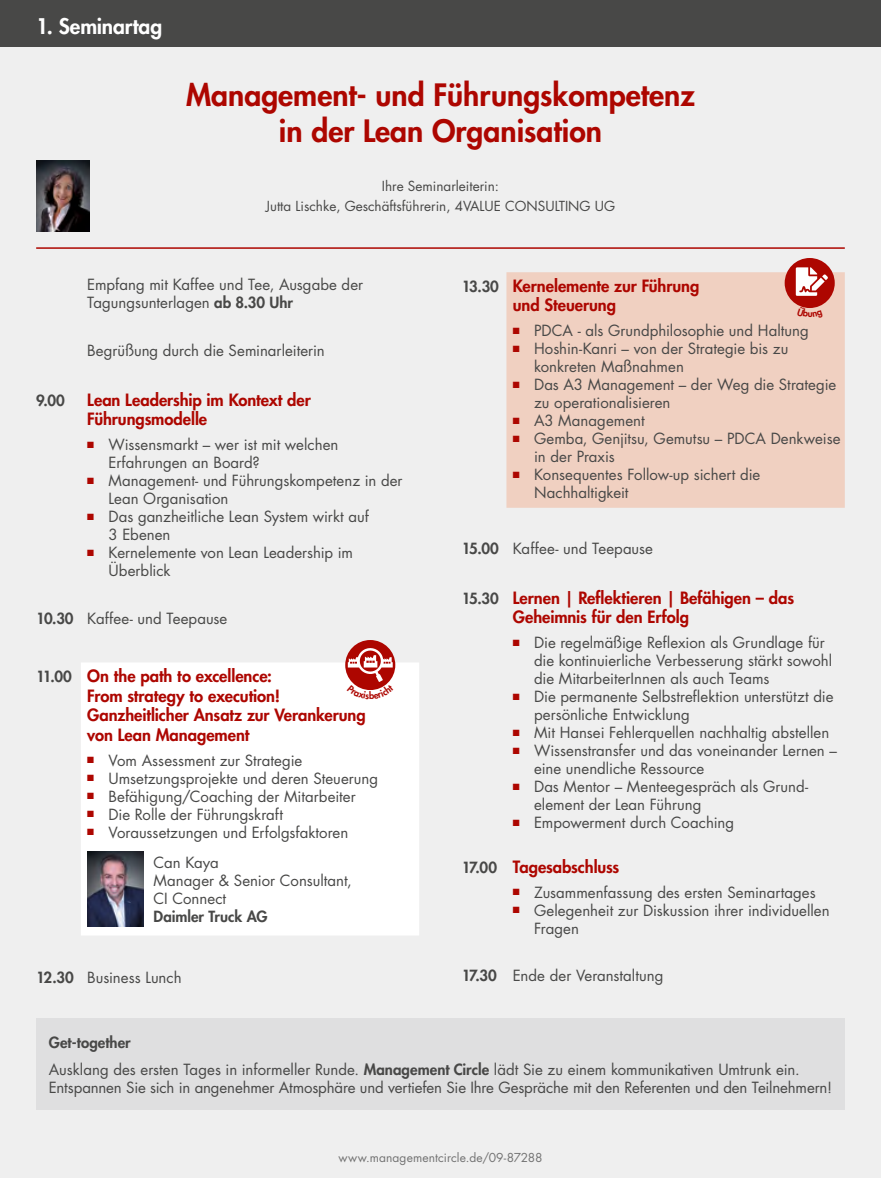
<style>
.page{position:relative;width:881px;height:1178px;background:#fff}
.page>*{position:absolute;margin:0;border:0;box-sizing:border-box;transform-origin:0 0}
.t1{font:800 30px/36px "Futura Std";color:#ad0600;text-align:center}
.t2{font:800 21px "Futura Std";letter-spacing:-.005em;color:#fff}
.t3{font:800 16.5px/19.8px "Futura Std";color:#ad0600}
.t4{font:15px/18px "Futura Std";color:#484847}
.t5{font:800 15px "Futura Std";color:#484847}
.t6{font:13.5px/20.4px "Futura Std";color:#484847;text-align:center}
.t7{font:12px "Futura Std";letter-spacing:.01em;color:#737373}
.s1{font-weight:800}
.s2{color:#ad0600}
.s3{font-size:15px;color:#484847}
</style>
<div class="page">
<div style="left:0;top:0;width:880px;height:1178px;background:#efefef"></div>
<div style="left:0;top:0;width:880px;height:47px;background:#484847"></div>
<hr style="left:36px;top:247px;width:808px;height:2px;background:#ad0600">
<div style="left:36px;top:1019px;width:808px;height:91px;background:#dfdfe0"></div>
<div style="left:506px;top:272px;width:338px;height:236px;background:#f0d0c1"></div>
<div style="left:81px;top:662px;width:338px;height:273px;background:#fff"></div>
<img style="left:87px;top:851px;width:57px;height:76px">
<img style="left:36px;top:160px;width:54px;height:71px">
<div style="left:345px;top:640px;width:50px;height:50px;background:#ad0600;border-radius:50%"></div>
<div style="left:784px;top:258px;width:50px;height:50px;background:#ad0600;border-radius:50%"></div>
<svg style="left:795px;top:267px;width:32px;height:29px"></svg>
<svg style="left:347px;top:646px;width:47px;height:45px"></svg>
<svg style="left:800px;top:306px;width:19px;height:2px"></svg>
<h2 class="t2" style="left:36px;top:13px;width:127px">1. Seminartag</h2>
<h1 class="t1" style="left:186px;top:76px;width:510px">Management- und Führungskompetenz in der Lean Organisation</h1>
<p class="t6" style="left:266px;top:176px;width:350px">Ihre Seminarleiterin:<br>Jutta Lischke, Geschäftsführerin, 4VALUE CONSULTING UG</p>
<p class="t4" style="left:87px;top:276px;width:277px">Empfang mit Kaffee und Tee, Ausgabe der<br>Tagungsunterlagen <span class="s1">ab 8.30 Uhr</span></p>
<p class="t4" style="left:87px;top:342px;width:239px">Begrüßung durch die Seminarleiterin</p>
<p class="t5" style="left:36px;top:391px;width:30px">9.00</p>
<p class="t3" style="left:87px;top:390px;width:225px">Lean Leadership im Kontext der<br>Führungsmodelle</p>
<p class="t4" style="left:108px;top:435px;width:231px;text-indent:-21px"><span class="s2">■</span> Wissensmarkt – wer ist mit welchen<br>Erfahrungen an Board?</p>
<p class="t4" style="left:108px;top:471px;width:295px;text-indent:-21px"><span class="s2">■</span> Management- und Führungskompetenz in der<br>Lean Organisation</p>
<p class="t4" style="left:108px;top:507px;width:262px;text-indent:-21px"><span class="s2">■</span> Das ganzheitliche Lean System wirkt auf<br>3 Ebenen</p>
<p class="t4" style="left:108px;top:543px;width:246px;text-indent:-21px"><span class="s2">■</span> Kernelemente von Lean Leadership im<br>Überblick</p>
<p class="t4" style="left:36px;top:609px;width:193px"><span class="s1">10.30</span> Kaffee- und Teepause</p>
<p class="t3" style="left:87px;top:666px;width:280px;text-indent:-51px"><span class="s3">11.00</span> On the path to excellence:<br>From strategy to execution!<br>Ganzheitlicher Ansatz zur Verankerung von Lean Management</p>
<p class="t4" style="left:87px;top:751px;width:216px"><span class="s2">■</span> Vom Assessment zur Strategie</p>
<p class="t4" style="left:87px;top:769px;width:292px"><span class="s2">■</span> Umsetzungsprojekte und deren Steuerung</p>
<p class="t4" style="left:87px;top:787px;width:270px"><span class="s2">■</span> Befähigung/Coaching der Mitarbeiter</p>
<p class="t4" style="left:87px;top:805px;width:197px"><span class="s2">■</span> Die Rolle der Führungskraft</p>
<p class="t4" style="left:153px;top:817px;width:196px;line-height:30.9px;text-indent:-66px"><span class="s2">■</span> Voraussetzungen und Erfolgsfaktoren<br>Can Kaya</p>
<p class="t4" style="left:153px;top:872px;width:199px">Manager &amp; Senior Consultant,<br>CI Connect</p>
<p class="t5" style="left:153px;top:907px;width:115px">Daimler Truck AG</p>
<p class="t4" style="left:36px;top:968px;width:147px"><span class="s1">12.30</span> Business Lunch</p>
<p class="t3" style="left:512px;top:276px;width:188px;text-indent:-51px"><span class="s3">13.30</span> Kernelemente zur Führung und Steuerung</p>
<p class="t4" style="left:512px;top:321px;width:297px"><span class="s2">■</span> PDCA - als Grundphilosophie und Haltung</p>
<p class="t4" style="left:534px;top:339px;width:255px;text-indent:-21px"><span class="s2">■</span> Hoshin-Kanri – von der Strategie bis zu konkreten Maßnahmen</p>
<p class="t4" style="left:534px;top:375px;width:303px;text-indent:-21px"><span class="s2">■</span> Das A3 Management – der Weg die Strategie zu operationalisieren</p>
<p class="t4" style="left:512px;top:411px;width:133px"><span class="s2">■</span> A3 Management</p>
<p class="t4" style="left:534px;top:429px;width:308px;text-indent:-21px"><span class="s2">■</span> Gemba, Genjitsu, Gemutsu – PDCA Denkweise in der Praxis</p>
<p class="t4" style="left:534px;top:465px;width:227px;text-indent:-21px"><span class="s2">■</span> Konsequentes Follow-up sichert die<br>Nachhaltigkeit</p>
<p class="t4" style="left:461px;top:540px;width:193px"><span class="s1">15.00</span> Kaffee- und Teepause</p>
<p class="t3" style="left:512px;top:588px;width:283px;text-indent:-51px"><span class="s3">15.30</span> Lernen | Reflektieren | Befähigen – das<br>Geheimnis für den Erfolg</p>
<p class="t4" style="left:534px;top:633px;width:299px;text-indent:-21px"><span class="s2">■</span> Die regelmäßige Reflexion als Grundlage für die kontinuierliche Verbesserung stärkt sowohl die MitarbeiterInnen als auch Teams</p>
<p class="t4" style="left:534px;top:687px;width:301px;text-indent:-21px"><span class="s2">■</span> Die permanente Selbstreflektion unterstützt die persönliche Entwicklung</p>
<p class="t4" style="left:512px;top:723px;width:318px"><span class="s2">■</span> Mit Hansei Fehlerquellen nachhaltig abstellen</p>
<p class="t4" style="left:534px;top:741px;width:304px;text-indent:-21px"><span class="s2">■</span> Wissenstransfer und das voneinander Lernen – eine unendliche Ressource</p>
<p class="t4" style="left:534px;top:777px;width:276px;text-indent:-21px"><span class="s2">■</span> Das Mentor – Menteegespräch als Grund&shy;element der Lean Führung</p>
<p class="t4" style="left:512px;top:813px;width:223px"><span class="s2">■</span> Empowerment durch Coaching</p>
<p class="t3" style="left:461px;top:857px;width:159px"><span class="s3">17.00</span> Tagesabschluss</p>
<p class="t4" style="left:512px;top:883px;width:304px"><span class="s2">■</span> Zusammenfassung des ersten Seminartages</p>
<p class="t4" style="left:534px;top:901px;width:297px;text-indent:-21px"><span class="s2">■</span> Gelegenheit zur Diskussion ihrer individuellen<br>Fragen</p>
<p class="t4" style="left:461px;top:967px;width:203px"><span class="s1">17.30</span> Ende der Veranstaltung</p>
<p class="t4" style="left:49px;top:1030px;width:752px;line-height:26.5px"><span class="s1">Get-together<br></span>Ausklang des ersten Tages in informeller Runde. <span class="s1">Management Circle</span> lädt Sie zu einem kommunikativen Umtrunk ein.</p>
<p class="t4" style="left:49px;top:1078px;width:784px">Entspannen Sie sich in angenehmer Atmosphäre und vertiefen Sie Ihre Gespräche mit den Referenten und den Teilnehmern!</p>
<p class="t7" style="left:338px;top:1149px;width:206px">www.managementcircle.de/09-87288</p>
</div>
